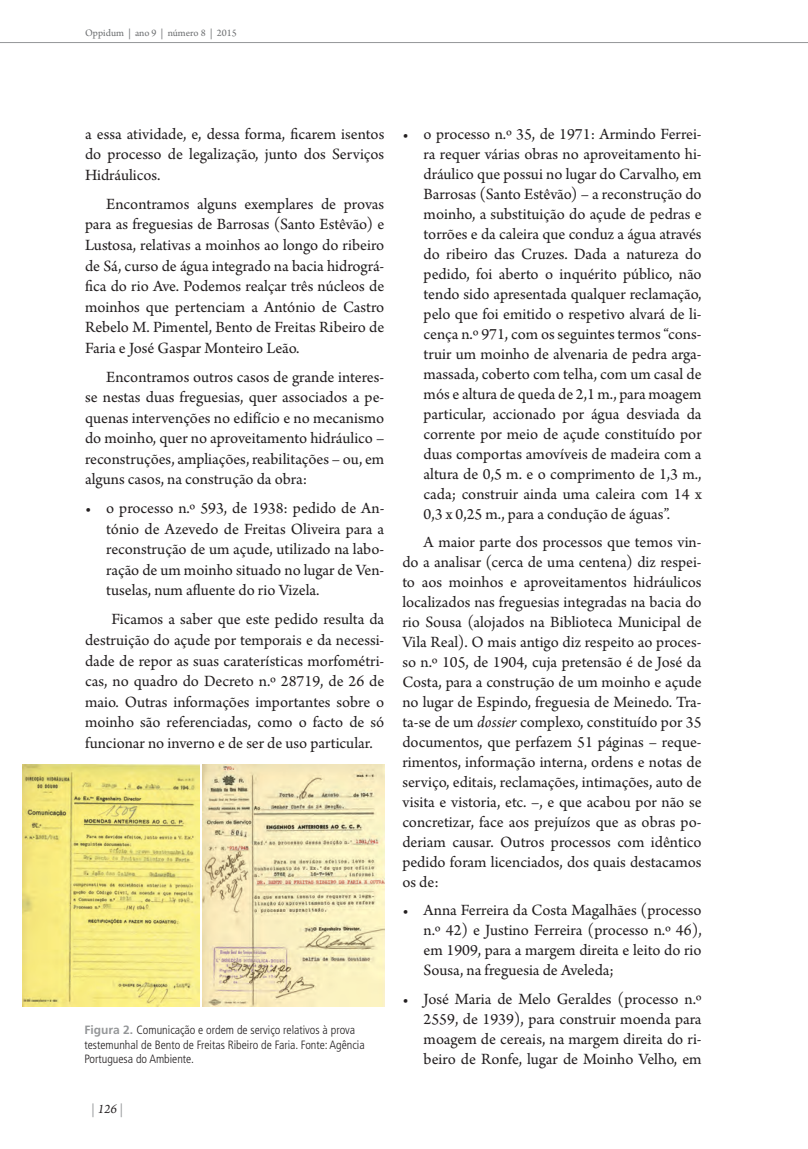
<style>
.page{position:relative;width:808px;height:1149px;background:#fff}
.page>*{position:absolute;margin:0;border:0;box-sizing:border-box;transform-origin:0 0}
.t1{font:16.5px/20px "Arno Pro";color:#231f20;text-align:justify}
.t2{font:italic 13.5px "Arno Pro";color:#231f20}
.t3{font:300 condensed 12px/14.4px "Frutiger LT Std";color:#231f20}
.t4{font:10.5px "Arno Pro";color:#6d6f71}
.s1{font-weight:700;font-stretch:normal;color:#949698}
.s2{font-style:normal;color:#949698}
.s3{font-style:italic}
</style>
<div class="page">
<hr style="left:0;top:42px;width:808px;height:1px;background:#949698">
<img style="left:22px;top:764px;width:177px;height:241px">
<img style="left:203px;top:764px;width:181px;height:241px">
<p class="t4" style="left:85px;top:27px;width:153px">Oppidum | ano 9 | número 8 | 2015</p>
<p class="t1" style="left:85px;top:124px;width:301px;line-height:20.5px">a essa atividade, e, dessa forma, ficarem isentos do processo de legalização, junto dos Serviços Hidráulicos.</p>
<p class="t1" style="left:85px;top:194px;width:301px;line-height:20.5px;text-indent:21px">Encontramos alguns exemplares de provas para as freguesias de Barrosas (Santo Estêvão) e Lustosa, relativas a moinhos ao longo do ribeiro de Sá, curso de água integrado na bacia hidrográ&shy;fica do rio Ave. Podemos realçar três núcleos de moinhos que pertenciam a António de Castro Rebelo M. Pimentel, Bento de Freitas Ribeiro de Faria e José Gaspar Monteiro Leão.</p>
<p class="t1" style="left:85px;top:367px;width:301px;line-height:20.5px;text-indent:21px">Encontramos outros casos de grande interes&shy;se nestas duas freguesias, quer associados a pe&shy;quenas intervenções no edifício e no mecanismo do moinho, quer no aproveitamento hidráulico – reconstruções, ampliações, reabilitações – ou, em alguns casos, na construção da obra:</p>
<p class="t1" style="left:106px;top:499px;width:280px;line-height:20.5px;text-indent:-21px">• o processo n.º 593, de 1938: pedido de An&shy;tónio de Azevedo de Freitas Oliveira para a reconstrução de um açude, utilizado na labo&shy;ração de um moinho situado no lugar de Ven&shy;tuselas, num afluente do rio Vizela.</p>
<p class="t1" style="left:85px;top:610px;width:301px;line-height:20.5px;text-indent:26px">Ficamos a saber que este pedido resulta da destruição do açude por temporais e da necessi&shy;dade de repor as suas caraterísticas morfométri&shy;cas, no quadro do Decreto n.º 28719, de 26 de maio. Outras informações importantes sobre o moinho são referenciadas, como o facto de só funcionar no inverno e de ser de uso particular.</p>
<p class="t3" style="left:84px;top:1022px;width:282px"><span class="s1">Figura 2.</span> Comunicação e ordem de serviço relativos à prova testemunhal de Bento de Freitas Ribeiro de Faria. Fonte: Agência<br>Portuguesa do Ambiente.</p>
<p class="t2" style="left:91px;top:1100px;width:34px"><span class="s2">|</span> 126 <span class="s2">|</span></p>
<p class="t1" style="left:424px;top:125px;width:280px;text-indent:-21px">• o processo n.º 35, de 1971: Armindo Ferrei&shy;ra requer várias obras no aproveitamento hi&shy;dráulico que possui no lugar do Carvalho, em Barrosas (Santo Estêvão) – a reconstrução do moinho, a substituição do açude de pedras e torrões e da caleira que conduz a água através do ribeiro das Cruzes. Dada a natureza do pedido, foi aberto o inquérito público, não tendo sido apresentada qualquer reclamação, pelo que foi emitido o respetivo alvará de li&shy;cença n.º 971, com os seguintes termos “cons&shy;truir um moinho de alvenaria de pedra arga&shy;massada, coberto com telha, com um casal de mós e altura de queda de 2,1 m., para moagem particular, accionado por água desviada da corrente por meio de açude constituído por duas comportas amovíveis de madeira com a altura de 0,5 m. e o comprimento de 1,3 m., cada; construir ainda uma caleira com 14 x 0,3 x 0,25 m., para a condução de águas”.</p>
<p class="t1" style="left:402px;top:533px;width:301px;text-indent:21px">A maior parte dos processos que temos vin&shy;do a analisar (cerca de uma centena) diz respei&shy;to aos moinhos e aproveitamentos hidráulicos localizados nas freguesias integradas na bacia do rio Sousa (alojados na Biblioteca Municipal de Vila Real). O mais antigo diz respeito ao proces&shy;so n.º 105, de 1904, cuja pretensão é de José da Costa, para a construção de um moinho e açude no lugar de Espindo, freguesia de Meinedo. Tra&shy;ta-se de um <span class="s3">dossier</span> complexo, constituído por 35 documentos, que perfazem 51 páginas – reque&shy;rimentos, informação interna, ordens e notas de serviço, editais, reclamações, intimações, auto de visita e vistoria, etc. –, e que acabou por não se concretizar, face aos prejuízos que as obras po&shy;deriam causar. Outros processos com idêntico pedido foram licenciados, dos quais destacamos os de:</p>
<p class="t1" style="left:424px;top:901px;width:280px;text-indent:-21px">• Anna Ferreira da Costa Magalhães (processo n.º 42) e Justino Ferreira (processo n.º 46), em 1909, para a margem direita e leito do rio Sousa, na freguesia de Aveleda;</p>
<p class="t1" style="left:424px;top:989px;width:280px;text-indent:-21px">• José Maria de Melo Geraldes (processo n.º 2559, de 1939), para construir moenda para moagem de cereais, na margem direita do ri&shy;beiro de Ronfe, lugar de Moinho Velho, em</p>
</div>
